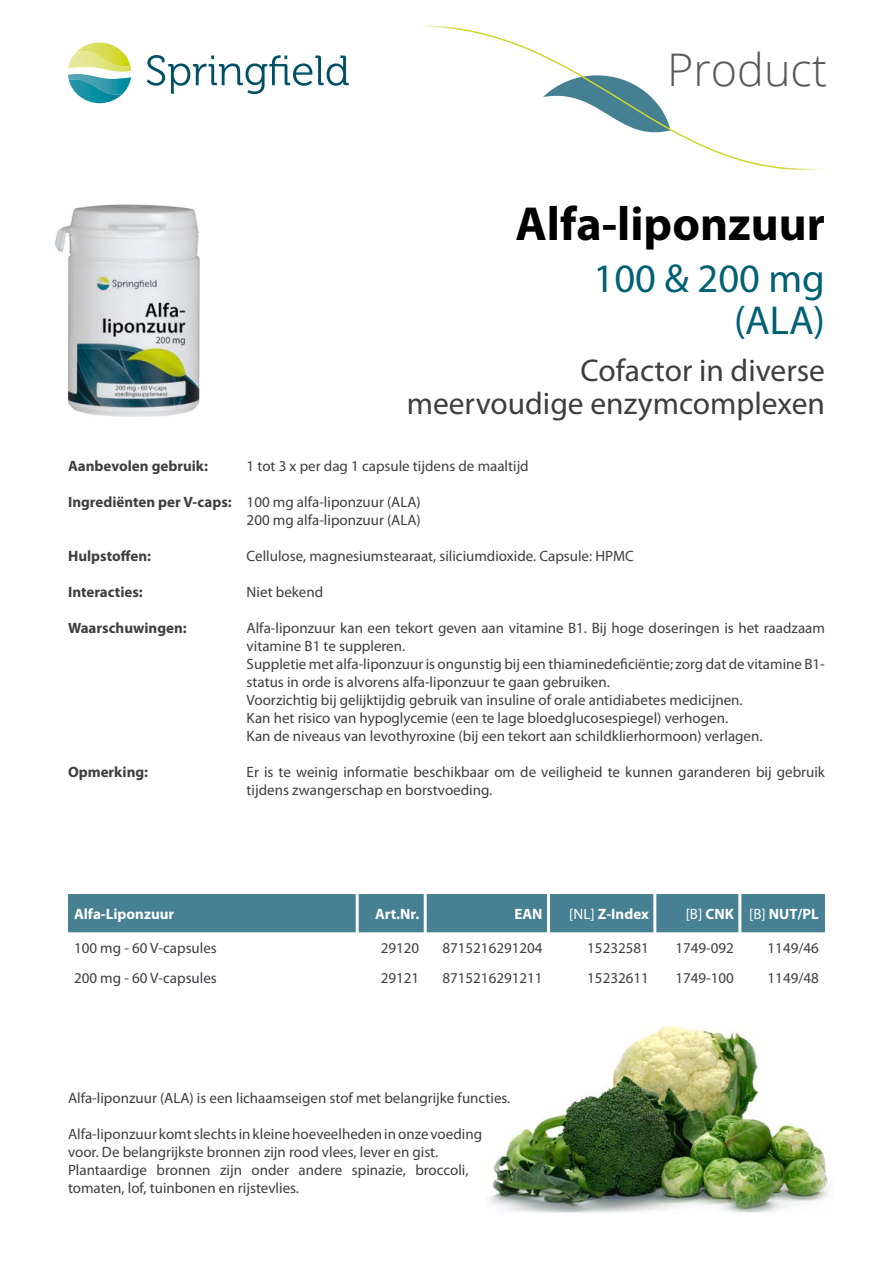
<style>
.page{position:relative;width:893px;height:1263px;background:#fff}
.page>*{position:absolute;margin:0;border:0;box-sizing:border-box;transform-origin:0 0}
.t1{font:700 48px "Myriad Pro";color:#000}
.t2{font:300 45px "Open Sans";color:#58585a}
.t3{font:40.5px/42px "Myriad Pro";color:#006074;text-align:right}
.t4{font:31.5px/33px "Myriad Pro";color:#3e3d40;text-align:right}
.t5{font:15px/18px "Myriad Pro";color:#3e3d40}
.t6{font:700 15px "Myriad Pro";color:#3e3d40}
.t7{font:700 15px "Myriad Pro";color:#fff}
.s1{font-weight:700}
.s2{font-weight:400}
</style>
<div class="page">
<svg style="left:68px;top:43px;width:63px;height:60px"></svg>
<svg style="left:147px;top:55px;width:202px;height:39px"></svg>
<svg style="left:422px;top:25px;width:400px;height:145px"></svg>
<img style="left:489px;top:1027px;width:339px;height:186px">
<img style="left:55px;top:204px;width:145px;height:213px">
<div style="left:68px;top:894px;width:757px;height:38px;background:#468092"></div>
<hr style="left:356px;top:894px;width:3px;height:38px;background:#fff">
<hr style="left:424px;top:894px;width:3px;height:38px;background:#fff">
<hr style="left:547px;top:894px;width:3px;height:38px;background:#fff">
<hr style="left:653px;top:894px;width:3px;height:38px;background:#fff">
<hr style="left:738px;top:894px;width:3px;height:38px;background:#fff">
<h2 class="t2" style="left:667px;top:39px;width:161px">Product</h2>
<h1 class="t1" style="left:516px;top:193px;width:311px">Alfa-liponzuur</h1>
<h3 class="t3" style="left:594px;top:257px;width:233px">100 &amp; 200 mg (ALA)</h3>
<h3 class="t4" style="left:407px;top:353px;width:420px">Cofactor in diverse meervoudige enzymcomplexen</h3>
<p class="t6" style="left:68px;top:456px;width:141px">Aanbevolen gebruik:</p>
<p class="t5" style="left:247px;top:456px;width:284px">1 tot 3 x per dag 1 capsule tijdens de maaltijd</p>
<p class="t5" style="left:68px;top:492px;width:354px;text-align:right"><span class="s1">Ingrediënten per V-caps:</span> 100 mg alfa-liponzuur (ALA)<br>200 mg alfa-liponzuur (ALA)</p>
<p class="t6" style="left:68px;top:546px;width:84px">Hulpstoffen:</p>
<p class="t5" style="left:247px;top:546px;width:389px">Cellulose, magnesiumstearaat, siliciumdioxide. Capsule: HPMC</p>
<p class="t6" style="left:68px;top:582px;width:76px">Interacties:</p>
<p class="t5" style="left:247px;top:582px;width:78px">Niet bekend</p>
<p class="t6" style="left:68px;top:618px;width:120px">Waarschuwingen:</p>
<p class="t5" style="left:247px;top:618px;width:580px">Alfa-liponzuur kan een tekort geven aan vitamine B1. Bij hoge doseringen is het raadzaam vitamine B1 te suppleren.<br>Suppletie met alfa-liponzuur is ongunstig bij een thiaminedeficiëntie; zorg dat de vitamine B1- status in orde is alvorens alfa-liponzuur te gaan gebruiken.<br>Voorzichtig bij gelijktijdig gebruik van insuline of orale antidiabetes medicijnen.<br>Kan het risico van hypoglycemie (een te lage bloedglucosespiegel) verhogen.<br>Kan de niveaus van levothyroxine (bij een tekort aan schildklierhormoon) verlagen.</p>
<p class="t6" style="left:68px;top:762px;width:82px">Opmerking:</p>
<p class="t5" style="left:247px;top:762px;width:580px">Er is te weinig informatie beschikbaar om de veiligheid te kunnen garanderen bij gebruik tijdens zwangerschap en borstvoeding.</p>
<p class="t7" style="left:74px;top:904px;width:102px">Alfa-Liponzuur</p>
<p class="t7" style="left:375px;top:904px;width:46px">Art.Nr.</p>
<p class="t7" style="left:514px;top:904px;width:30px">EAN</p>
<p class="t7" style="left:569px;top:904px;width:81px"><span class="s2">[NL]</span> Z-Index</p>
<p class="t7" style="left:686px;top:904px;width:135px"><span class="s2">[B]</span> CNK <span class="s2">[B]</span> NUT/PL</p>
<p class="t5" style="left:74px;top:938px;width:144px">100 mg - 60 V-capsules</p>
<p class="t5" style="left:381px;top:938px;width:40px">29120</p>
<p class="t5" style="left:442px;top:938px;width:102px">8715216291204</p>
<p class="t5" style="left:587px;top:938px;width:63px">15232581</p>
<p class="t5" style="left:675px;top:938px;width:60px">1749-092</p>
<p class="t5" style="left:768px;top:938px;width:53px">1149/46</p>
<p class="t5" style="left:74px;top:968px;width:144px">200 mg - 60 V-capsules</p>
<p class="t5" style="left:381px;top:968px;width:40px">29121</p>
<p class="t5" style="left:442px;top:968px;width:102px">8715216291211</p>
<p class="t5" style="left:587px;top:968px;width:63px">15232611</p>
<p class="t5" style="left:675px;top:968px;width:60px">1749-100</p>
<p class="t5" style="left:768px;top:968px;width:53px">1149/48</p>
<p class="t5" style="left:68px;top:1088px;width:444px">Alfa-liponzuur (ALA) is een lichaamseigen stof met belangrijke functies.</p>
<p class="t5" style="left:68px;top:1124px;width:415px">Alfa-liponzuur komt slechts in kleine hoeveelheden in onze voeding voor. De belangrijkste bronnen zijn rood vlees, lever en gist.<br>Plantaardige bronnen zijn onder andere spinazie, broccoli, tomaten, lof, tuinbonen en rijstevlies.</p>
</div>
